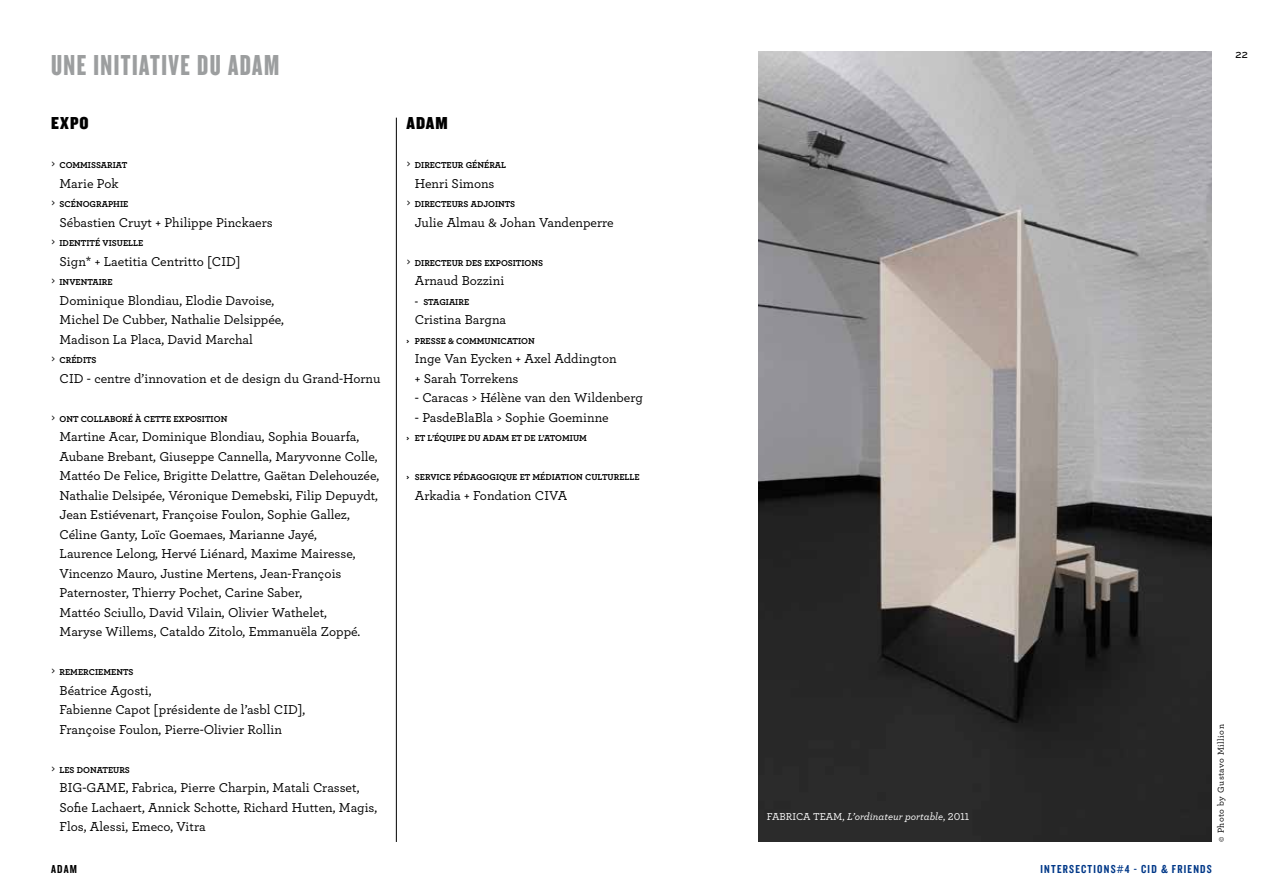
<style>
.page{position:relative;width:1263px;height:893px;background:#fff}
.page>*{position:absolute;margin:0;border:0;box-sizing:border-box;transform-origin:0 0}
.t1{font:30px "Knockout 68 Full Featherwt";letter-spacing:.05em;color:#9c9e9f}
.t2{font:18px "Knockout 70 Full Welterwt";color:#000}
.t3{font:500 13.5px/19.5px "Archer";color:#000}
.t4{font:12px "Knockout 49 Liteweight";letter-spacing:.1em;color:#003888}
.t5{font:12px "Knockout 49 Liteweight";color:#000}
.t6{font:italic 500 10.5px "Archer";color:#fff}
.t7{font:700 9px "Archer";color:#000}
.t8{font:500 9px "Archer";letter-spacing:.05em;color:#000}
.t9{font:9px "Knockout 33 Junior Heviwt";color:#000}
.s1{font-weight:400;font-size:15px}
.s2{font-style:normal}
</style>
<div class="page">
<img style="left:758px;top:51px;width:454px;height:791px">
<hr style="left:396px;top:118px;width:1px;height:724px;background:#000">
<h1 class="t1" style="left:51px;top:47px;width:230px">UNE INITIATIVE DU ADAM</h1>
<p class="t9" style="left:1235px;top:49px;width:14px">22</p>
<h2 class="t2" style="left:51px;top:111px;width:39px">EXPO</h2>
<p class="t7" style="left:51px;top:158px;width:78px"><span class="s1">›</span> COMMISSARIAT</p>
<p class="t3" style="left:60px;top:173px;width:61px">Marie Pok</p>
<p class="t7" style="left:51px;top:197px;width:79px"><span class="s1">›</span> SCÉNOGRAPHIE</p>
<p class="t3" style="left:60px;top:212px;width:215px">Sébastien Cruyt + Philippe Pinckaers</p>
<p class="t7" style="left:51px;top:236px;width:94px"><span class="s1">›</span> IDENTITÉ VISUELLE</p>
<p class="t3" style="left:60px;top:251px;width:183px">Sign* + Laetitia Centritto [CID]</p>
<p class="t7" style="left:51px;top:275px;width:63px"><span class="s1">›</span> INVENTAIRE</p>
<p class="t3" style="left:60px;top:290px;width:226px">Dominique Blondiau, Elodie Davoise,<br>Michel De Cubber, Nathalie Delsippée,<br>Madison La Placa, David Marchal</p>
<p class="t7" style="left:51px;top:353px;width:47px"><span class="s1">›</span> CRÉDITS</p>
<p class="t3" style="left:60px;top:368px;width:323px">CID - centre d’innovation et de design du Grand-Hornu</p>
<p class="t7" style="left:51px;top:411px;width:178px"><span class="s1">›</span> ONT COLLABORÉ À CETTE EXPOSITION</p>
<p class="t3" style="left:60px;top:426px;width:321px">Martine Acar, Dominique Blondiau, Sophia Bouarfa, Aubane Brebant, Giuseppe Cannella, Maryvonne Colle, Mattéo De Felice, Brigitte Delattre, Gaëtan Delehouzée, Nathalie Delsipée, Véronique Demebski, Filip Depuydt, Jean Estiévenart, Françoise Foulon, Sophie Gallez, Céline Ganty, Loïc Goemaes, Marianne Jayé,<br>Laurence Lelong, Hervé Liénard, Maxime Mairesse, Vincenzo Mauro, Justine Mertens, Jean-François Paternoster, Thierry Pochet, Carine Saber,<br>Mattéo Sciullo, David Vilain, Olivier Wathelet,<br>Maryse Willems, Cataldo Zitolo, Emmanuëla Zoppé.</p>
<p class="t7" style="left:51px;top:665px;width:84px"><span class="s1">›</span> REMERCIEMENTS</p>
<p class="t3" style="left:60px;top:680px;width:247px">Béatrice Agosti,<br>Fabienne Capot [présidente de l’asbl CID],<br>Françoise Foulon, Pierre-Olivier Rollin</p>
<p class="t7" style="left:51px;top:762px;width:80px"><span class="s1">›</span> LES DONATEURS</p>
<p class="t3" style="left:60px;top:777px;width:48px">BIG-GAME</p>
<p class="t3" style="left:60px;top:777px;width:319px;text-indent:66px">, Fabrica, Pierre Charpin, Matali Crasset,<br>Sofie Lachaert, Annick Schotte, Richard Hutten, Magis,<br>Flos, Alessi, Emeco, Vitra</p>
<h2 class="t2" style="left:406px;top:111px;width:43px">ADA M</h2>
<p class="t7" style="left:406px;top:158px;width:101px"><span class="s1">›</span> DIRECTEUR GÉNÉRAL</p>
<p class="t3" style="left:415px;top:173px;width:81px">Henri Simons</p>
<p class="t7" style="left:406px;top:197px;width:110px"><span class="s1">›</span> DIRECTEURS ADJOINTS</p>
<p class="t3" style="left:415px;top:212px;width:200px">Julie Almau &amp; Johan Vandenperre</p>
<p class="t7" style="left:406px;top:255px;width:138px"><span class="s1">›</span> DIRECTEUR DES EXPOSITIONS</p>
<p class="t3" style="left:415px;top:270px;width:91px">Arnaud Bozzini</p>
<p class="t7" style="left:415px;top:294px;width:56px">- STAGIAIRE</p>
<p class="t3" style="left:415px;top:309px;width:93px">Cristina Bargna</p>
<p class="t7" style="left:406px;top:333px;width:130px">› PRESSE &amp; COMMUNICATION</p>
<p class="t3" style="left:415px;top:348px;width:203px">Inge Van Eycken + Axel Addington + Sarah Torrekens</p>
<p class="t3" style="left:415px;top:387px;width:230px">- Caracas &gt; Hélène van den Wildenberg</p>
<p class="t3" style="left:415px;top:407px;width:195px">- PasdeBlaBla &gt; Sophie Goeminne</p>
<p class="t7" style="left:406px;top:431px;width:85px">› ET L’ÉQUIPE DU ADAM</p>
<p class="t7" style="left:511px;top:431px;width:77px">ET DE L’ATOMIUM</p>
<p class="t7" style="left:406px;top:470px;width:235px">› SERVICE PÉDAGOGIQUE ET MÉDIATION CULTURELLE</p>
<p class="t3" style="left:415px;top:485px;width:129px">Arkadia + Fondation CIVA</p>
<p class="t6" style="left:767px;top:809px;width:204px"><span class="s2">Fabrica Team,</span> L’ordinateur portable<span class="s2">, 2011</span></p>
<p class="t8" style="left:1214px;top:842px;width:119px;rotate:-90deg">© Photo by Gustavo Million</p>
<p class="t5" style="left:51px;top:861px;width:28px">ADAM</p>
<p class="t4" style="left:1040px;top:861px;width:173px">INTERSECTIONS#4 - CID &amp; FRIENDS</p>
</div>
